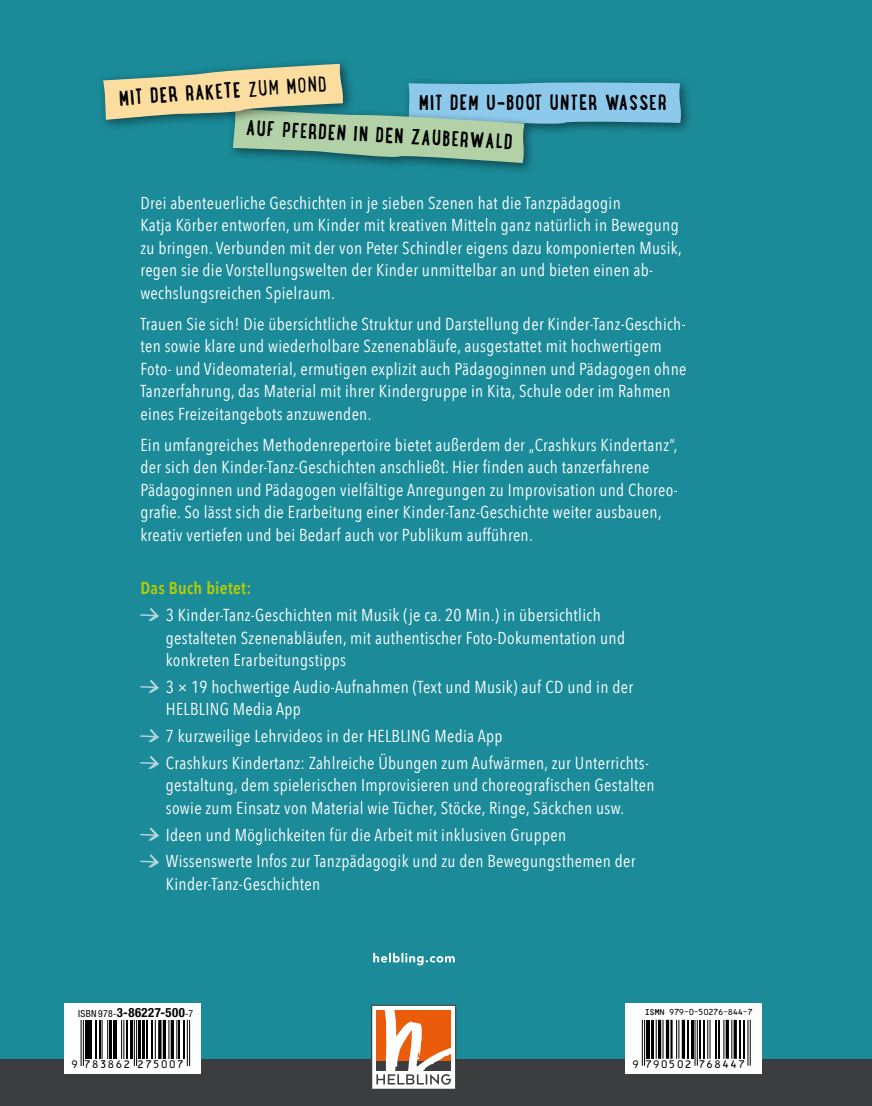
<style>
.page{position:relative;width:872px;height:1106px;background:#1b8b99}
.page>*{position:absolute;margin:0;border:0;box-sizing:border-box;transform-origin:0 0}
.t1{font:700 19.05px "Lunch Box";letter-spacing:.06em;color:#000}
.t2{font:17.25px/22.5px "Avenir Next Condensed";letter-spacing:.02em;color:#fff}
.t3{font:600 17.25px "Avenir Next Condensed";letter-spacing:.02em;color:#b7cd00}
.t4{font:700 condensed 12.75px "Helvetica Neue";letter-spacing:.035em;color:#000}
.s1{font-weight:400}
.s2{font-weight:400;font-size:9.75px}
</style>
<div class="page">
<svg style="left:140px;top:608px;width:19px;height:13px"></svg>
<svg style="left:140px;top:680px;width:19px;height:12px"></svg>
<svg style="left:140px;top:729px;width:19px;height:13px"></svg>
<svg style="left:140px;top:756px;width:19px;height:12px"></svg>
<svg style="left:140px;top:827px;width:19px;height:13px"></svg>
<svg style="left:140px;top:854px;width:19px;height:13px"></svg>
<div style="left:402px;top:76px;width:291px;height:60px;background:#000;opacity:.5"></div>
<div style="left:227px;top:102px;width:309px;height:73px;background:#000;opacity:.5"></div>
<svg style="left:103px;top:64px;width:579px;height:99px"></svg>
<div style="left:0;top:1059px;width:872px;height:47px;background:#3c3d3e"></div>
<svg style="left:371px;top:1004px;width:85px;height:85px;background:#d9a78b"></svg>
<svg style="left:626px;top:1003px;width:136px;height:70px;background:#e2e2e2"></svg>
<hr style="left:642px;top:1019px;width:1px;height:46px;background:#000">
<hr style="left:644px;top:1019px;width:1px;height:46px;background:#000">
<hr style="left:646px;top:1019px;width:3px;height:39px;background:#000">
<hr style="left:651px;top:1019px;width:2px;height:39px;background:#000">
<hr style="left:655px;top:1019px;width:1px;height:39px;background:#000">
<hr style="left:658px;top:1019px;width:3px;height:39px;background:#000">
<hr style="left:662px;top:1019px;width:1px;height:39px;background:#000">
<hr style="left:666px;top:1019px;width:3px;height:39px;background:#000">
<hr style="left:670px;top:1019px;width:2px;height:39px;background:#000">
<hr style="left:676px;top:1019px;width:1px;height:39px;background:#000">
<hr style="left:678px;top:1019px;width:1px;height:39px;background:#000">
<hr style="left:682px;top:1019px;width:3px;height:39px;background:#000">
<hr style="left:687px;top:1019px;width:1px;height:39px;background:#000">
<hr style="left:691px;top:1019px;width:2px;height:39px;background:#000">
<hr style="left:694px;top:1019px;width:1px;height:46px;background:#000">
<hr style="left:697px;top:1019px;width:1px;height:46px;background:#000">
<hr style="left:699px;top:1019px;width:1px;height:39px;background:#000">
<hr style="left:703px;top:1019px;width:1px;height:39px;background:#000">
<hr style="left:707px;top:1019px;width:1px;height:39px;background:#000">
<hr style="left:709px;top:1019px;width:1px;height:39px;background:#000">
<hr style="left:715px;top:1019px;width:1px;height:39px;background:#000">
<hr style="left:718px;top:1019px;width:1px;height:39px;background:#000">
<hr style="left:723px;top:1019px;width:1px;height:39px;background:#000">
<svg style="left:725px;top:1019px;width:4px;height:39px"></svg>
<hr style="left:731px;top:1019px;width:1px;height:39px;background:#000">
<svg style="left:733px;top:1019px;width:4px;height:39px"></svg>
<hr style="left:739px;top:1019px;width:1px;height:39px;background:#000">
<hr style="left:744px;top:1019px;width:1px;height:39px;background:#000">
<hr style="left:747px;top:1019px;width:1px;height:46px;background:#000">
<hr style="left:749px;top:1019px;width:1px;height:46px;background:#000">
<div style="left:65px;top:1003px;width:136px;height:70px;background:#fff"></div>
<svg style="left:80px;top:1020px;width:111px;height:46px"></svg>
<hr style="left:81px;top:1020px;width:1px;height:46px;background:#000">
<hr style="left:83px;top:1020px;width:1px;height:46px;background:#000">
<hr style="left:85px;top:1020px;width:3px;height:39px;background:#000">
<hr style="left:90px;top:1020px;width:2px;height:39px;background:#000">
<hr style="left:96px;top:1020px;width:1px;height:39px;background:#000">
<hr style="left:99px;top:1020px;width:1px;height:39px;background:#000">
<hr style="left:102px;top:1020px;width:1px;height:39px;background:#000">
<hr style="left:107px;top:1020px;width:1px;height:39px;background:#000">
<hr style="left:109px;top:1020px;width:3px;height:39px;background:#000">
<hr style="left:113px;top:1020px;width:3px;height:39px;background:#000">
<hr style="left:121px;top:1020px;width:1px;height:39px;background:#000">
<hr style="left:123px;top:1020px;width:1px;height:39px;background:#000">
<hr style="left:127px;top:1020px;width:1px;height:39px;background:#000">
<hr style="left:130px;top:1020px;width:2px;height:39px;background:#000">
<hr style="left:134px;top:1020px;width:1px;height:46px;background:#000">
<hr style="left:136px;top:1020px;width:1px;height:46px;background:#000">
<hr style="left:138px;top:1020px;width:3px;height:39px;background:#000">
<hr style="left:142px;top:1020px;width:2px;height:39px;background:#000">
<hr style="left:146px;top:1020px;width:2px;height:39px;background:#000">
<hr style="left:151px;top:1020px;width:1px;height:39px;background:#000">
<hr style="left:155px;top:1020px;width:1px;height:39px;background:#000">
<hr style="left:158px;top:1020px;width:3px;height:39px;background:#000">
<hr style="left:163px;top:1020px;width:3px;height:39px;background:#000">
<hr style="left:168px;top:1020px;width:1px;height:39px;background:#000">
<hr style="left:171px;top:1020px;width:3px;height:39px;background:#000">
<hr style="left:176px;top:1020px;width:1px;height:39px;background:#000">
<hr style="left:179px;top:1020px;width:1px;height:39px;background:#000">
<hr style="left:183px;top:1020px;width:1px;height:39px;background:#000">
<hr style="left:187px;top:1020px;width:1px;height:46px;background:#000">
<hr style="left:189px;top:1020px;width:1px;height:46px;background:#000">
<svg style="left:373px;top:952px;width:82px;height:13px"></svg>
<svg style="left:633px;top:1060px;width:5px;height:7px"></svg>
<svg style="left:646px;top:1060px;width:44px;height:7px"></svg>
<svg style="left:645px;top:1009px;width:19px;height:6px"></svg>
<svg style="left:138px;top:1060px;width:45px;height:6px"></svg>
<svg style="left:699px;top:1060px;width:45px;height:7px"></svg>
<svg style="left:670px;top:1009px;width:82px;height:6px"></svg>
<svg style="left:85px;top:1060px;width:44px;height:6px"></svg>
<p class="t1" style="left:118px;top:83px;width:209px;rotate:-4deg">MIT DER RAKETE <span class="s1">ZUM MOND</span></p>
<p class="t1" style="left:419px;top:87px;width:249px">MIT DEM U-BOOT UNTER WASSER</p>
<p class="t1" style="left:247px;top:112px;width:268px;rotate:3deg">AUF PFERDEN IN DEN ZAUBERWALD</p>
<p class="t2" style="left:140px;top:190px;width:543px">Drei abenteuerliche Geschichten in je sieben Szenen hat die Tanzpädagogin<br>Katja Körber entworfen, um Kinder mit kreativen Mitteln ganz natürlich in Bewegung zu bringen. Verbunden mit der von Peter Schindler eigens dazu komponierten Musik, regen sie die Vorstellungswelten der Kinder unmittelbar an und bieten einen ab&shy;wechslungsreichen Spielraum.</p>
<p class="t2" style="left:140px;top:311px;width:547px">Trauen Sie sich! Die übersichtliche Struktur und Darstellung der Kinder-Tanz-Geschich&shy;ten sowie klare und wiederholbare Szenenabläufe, ausgestattet mit hochwertigem Foto- und Videomaterial, ermutigen explizit auch Pädagoginnen und Pädagogen ohne Tanzerfahrung, das Material mit ihrer Kindergruppe in Kita, Schule oder im Rahmen eines Freizeitangebots anzuwenden.</p>
<p class="t2" style="left:140px;top:432px;width:539px">Ein umfangreiches Methodenrepertoire bietet außerdem der „Crashkurs Kindertanz“, der sich den Kinder-Tanz-Geschichten anschließt. Hier finden auch tanzerfahrene Pädagoginnen und Pädagogen vielfältige Anregungen zu Improvisation und Choreo&shy;grafie. So lässt sich die Erarbeitung einer Kinder-Tanz-Geschichte weiter ausbauen, kreativ vertiefen und bei Bedarf auch vor Publikum aufführen.</p>
<p class="t3" style="left:140px;top:573px;width:112px">Das Buch bietet:</p>
<p class="t2" style="left:166px;top:603px;width:461px">3 Kinder-Tanz-Geschichten mit Musik (je ca. 20 Min.) in übersichtlich gestalteten Szenenabläufen, mit authentischer Foto-Dokumentation und konkreten Erarbeitungstipps</p>
<p class="t2" style="left:166px;top:675px;width:469px">3×19 hochwertige Audio-Aufnahmen (Text und Musik) auf CD und in der<br>HELBLING Media App</p>
<p class="t2" style="left:166px;top:722px;width:485px;line-height:26.7px">7 kurzweilige Lehrvideos in der HELBLING Media App<br>Crashkurs Kindertanz: Zahlreiche Übungen zum Aufwärmen, zur Unterrichts-</p>
<p class="t2" style="left:166px;top:773px;width:490px">gestaltung, dem spielerischen Improvisieren und choreografischen Gestalten sowie zum Einsatz von Material wie Tücher, Stöcke, Ringe, Säckchen usw.</p>
<p class="t2" style="left:166px;top:820px;width:471px;line-height:26.7px">Ideen und Möglichkeiten für die Arbeit mit inklusiven Gruppen<br>Wissenswerte Infos zur Tanzpädagogik und zu den Bewegungsthemen der</p>
<p class="t2" style="left:166px;top:872px;width:156px">Kinder-Tanz-Geschichten</p>
<p class="t4" style="left:78px;top:1004px;width:117px"><span class="s2">ISBN 978-</span>3-86227-500<span class="s2">-7</span></p>
</div>
